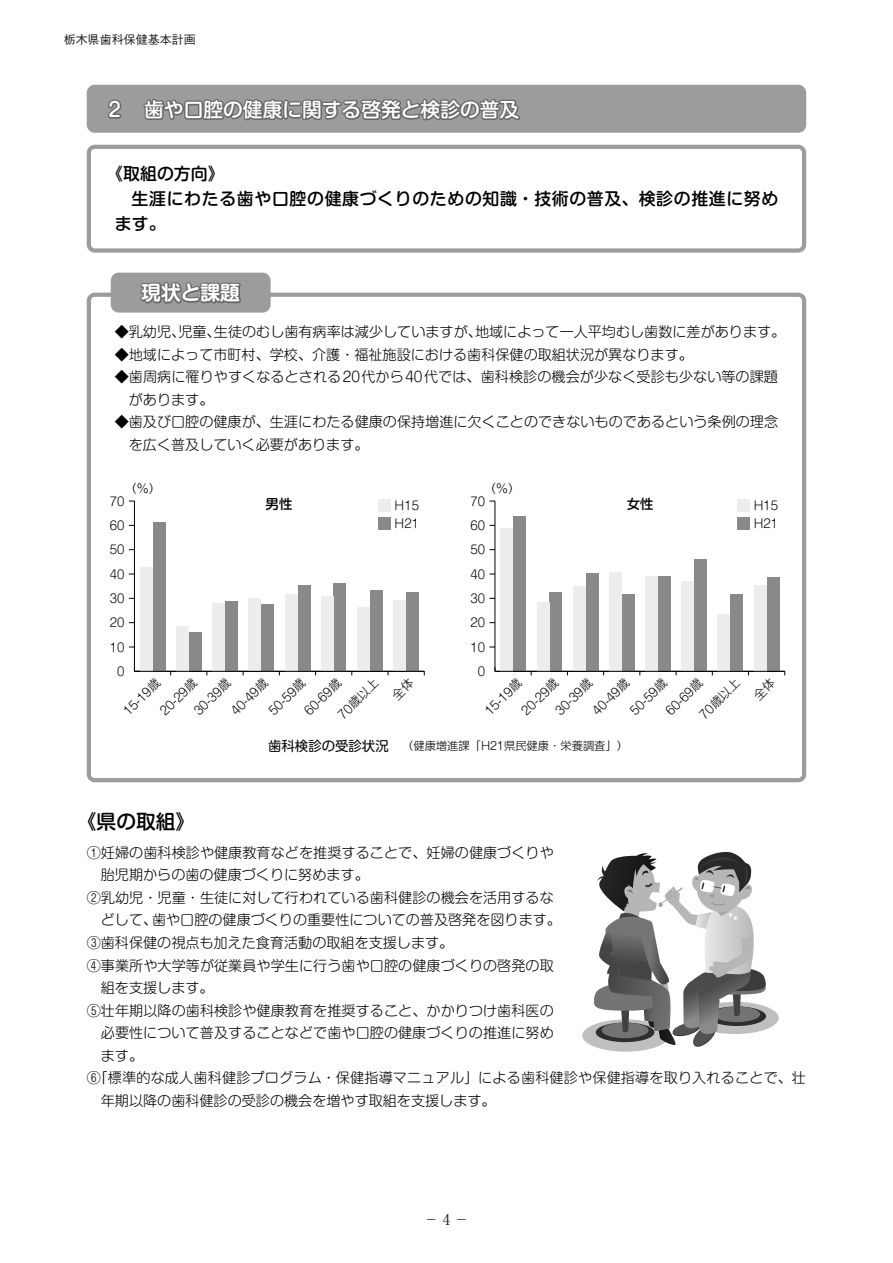
<style>
.page{position:relative;width:893px;height:1263px;background:#fff}
.page>*{position:absolute;margin:0;border:0;box-sizing:border-box;transform-origin:0 0}
.t1{font:19.8px "Shin M Go Pr 6 Medium 90 pv RKSJ H";color:#fff}
.t2{font:19.8px "Shin M Go Pr 6 Medium 90 pv RKSJ H";color:#000}
.t3{font:19.8px "Shin M Go Pr 6 De Bold 90 pv RKSJ H";color:#fff}
.t4{font:16.95px/25.3px "Shin M Go Pr 6 Medium 90 pv RKSJ H";letter-spacing:.035em;color:#000}
.t5{font:15px "Ryumin Pr 6";color:#231f20}
.t6{font:14.1px/22.5px "Shin M Go Pr 6 Light 90 pv RKSJ H";color:#000}
.t7{font:13.35px "Shin M Go Pr 6 Medium 90 pv RKSJ H";color:#000}
.t8{font:12px/26px "Shin M Go Pr 6 Light 90 pv RKSJ H";color:#000}
.t9{font:12px "Shin M Go Pro Light 90 pv RKSJ H";color:#000}
.t10{font:500 12px "Gothic BBB Pr 6";color:#231f20}
.t11{font:11.25px "Shin M Go Pr 6 Light 90 pv RKSJ H";color:#000}
.s1{font-family:"Shin M Go Pr 6 Regular 90 pv RKSJ H";font-size:13.35px}
</style>
<div class="page">
<svg style="left:87px;top:293px;width:719px;height:489px"></svg>
<div style="left:87px;top:85px;width:719px;height:48px;background:#9c9c9c;border-radius:8px"></div>
<svg style="left:87px;top:145px;width:719px;height:108px"></svg>
<div style="left:111px;top:273px;width:160px;height:40px;background:#9c9c9c;border-radius:8px"></div>
<svg style="left:139px;top:205px;width:109px;height:99px"></svg>
<svg style="left:108px;top:99px;width:14px;height:20px"></svg>
<svg style="left:143px;top:99px;width:41px;height:21px"></svg>
<div style="left:184px;top:101px;width:19px;height:19px;border:3px solid #676767;border-radius:3px"></div>
<div style="left:186px;top:103px;width:15px;height:15px;border:3px solid #676767"></div>
<svg style="left:201px;top:99px;width:319px;height:22px"></svg>
<div style="left:582px;top:1019px;width:87px;height:33px;background:#bfbfbf;border-radius:50%"></div>
<div style="left:692px;top:1002px;width:87px;height:32px;background:#bfbfbf;border-radius:50%"></div>
<svg style="left:590px;top:852px;width:179px;height:196px"></svg>
<svg style="left:388px;top:671px;width:27px;height:30px"></svg>
<svg style="left:748px;top:671px;width:28px;height:30px"></svg>
<p class="t10" style="left:64px;top:29px;width:133px">栃⽊県⻭科保健基本計画</p>
<h1 class="t1" style="left:105px;top:94px;width:416px">２　歯や口腔の健康に関する啓発と検診の普及</h1>
<p class="t4" style="left:115px;top:160px;width:665px;text-indent:-8px">《取組の方向》<br>　生涯にわたる歯や口腔の健康づくりのための知識・技術の普及、検診の推進に努めます。</p>
<h1 class="t3" style="left:141px;top:276px;width:100px">現状と課題</h1>
<p class="t6" style="left:115px;top:320px;width:672px">◆乳幼児、児童、生徒のむし歯有病率は減少していますが、地域によって一人平均むし歯数に差があります。</p>
<p class="t6" style="left:115px;top:342px;width:580px">◆地域によって市町村、学校、介護・福祉施設における歯科保健の取組状況が異なります。</p>
<p class="t6" style="left:129px;top:365px;width:651px;text-indent:-14px">◆歯周病に罹りやすくなるとされる20代から40代では、歯科検診の機会が少なく受診も少ない等の課題があります。</p>
<p class="t6" style="left:129px;top:410px;width:651px;text-indent:-14px">◆歯及び口腔の健康が、生涯にわたる健康の保持増進に欠くことのできないものであるという条例の理念を広く普及していく必要があります。</p>
<p class="t9" style="left:110px;top:491px;width:16px">70</p>
<p class="t9" style="left:110px;top:516px;width:16px">60</p>
<p class="t8" style="left:125px;top:475px;width:37px">（％）</p>
<p class="t8" style="left:484px;top:475px;width:37px">（％）</p>
<p class="t9" style="left:470px;top:491px;width:16px">70</p>
<p class="t7" style="left:627px;top:493px;width:28px">女性</p>
<p class="t7" style="left:266px;top:493px;width:28px">男性</p>
<p class="t8" style="left:754px;top:496px;width:26px;line-height:18.3px">H15<br>H21</p>
<p class="t8" style="left:395px;top:496px;width:26px;line-height:18.3px">H15<br>H21</p>
<p class="t9" style="left:470px;top:516px;width:16px">60</p>
<p class="t9" style="left:110px;top:540px;width:16px">50</p>
<p class="t9" style="left:470px;top:540px;width:16px">50</p>
<p class="t9" style="left:110px;top:564px;width:16px">40</p>
<p class="t9" style="left:470px;top:564px;width:16px">40</p>
<p class="t9" style="left:110px;top:589px;width:16px">30</p>
<p class="t9" style="left:470px;top:589px;width:16px">30</p>
<p class="t9" style="left:110px;top:613px;width:16px">20</p>
<p class="t9" style="left:470px;top:613px;width:16px">20</p>
<p class="t9" style="left:110px;top:637px;width:16px">10</p>
<p class="t9" style="left:470px;top:637px;width:16px">10</p>
<p class="t9" style="left:117px;top:662px;width:9px">0</p>
<p class="t9" style="left:478px;top:662px;width:9px">0</p>
<p class="t8" style="left:331px;top:707px;width:52px;rotate:-45deg">70歳以上</p>
<p class="t8" style="left:496px;top:685px;width:47px;text-indent:-26px;rotate:-45deg">15-19歳<br>20-29歳</p>
<p class="t8" style="left:692px;top:707px;width:52px;rotate:-45deg">70歳以上</p>
<p class="t8" style="left:134px;top:685px;width:47px;text-indent:-26px;rotate:-45deg">15-19歳<br>20-29歳</p>
<p class="t8" style="left:205px;top:685px;width:47px;text-indent:-26px;rotate:-45deg">30-39歳<br>40-49歳</p>
<p class="t8" style="left:261px;top:703px;width:47px;rotate:-45deg">50-59歳</p>
<p class="t8" style="left:297px;top:703px;width:47px;rotate:-45deg">60-69歳</p>
<p class="t8" style="left:566px;top:685px;width:47px;text-indent:-26px;rotate:-45deg">30-39歳<br>40-49歳</p>
<p class="t8" style="left:623px;top:703px;width:47px;rotate:-45deg">50-59歳</p>
<p class="t8" style="left:658px;top:703px;width:47px;rotate:-45deg">60-69歳</p>
<p class="t11" style="left:268px;top:737px;width:361px"><span class="s1">歯科検診の受診状況　</span>（健康増進課「H21県民健康・栄養調査」）</p>
<h1 class="t2" style="left:77px;top:805px;width:120px">《県の取組》</h1>
<p class="t6" style="left:87px;top:840px;width:469px">①妊婦の歯科検診や健康教育などを推奨することで、妊婦の健康づくりや</p>
<p class="t6" style="left:101px;top:863px;width:269px">胎児期からの歯の健康づくりに努めます。</p>
<p class="t6" style="left:87px;top:885px;width:469px">②乳幼児・児童・生徒に対して行われている歯科健診の機会を活用するな</p>
<p class="t6" style="left:101px;top:908px;width:462px">どして、歯や口腔の健康づくりの重要性についての普及啓発を図ります。</p>
<p class="t6" style="left:87px;top:930px;width:368px">③歯科保健の視点も加えた食育活動の取組を支援します。</p>
<p class="t6" style="left:87px;top:953px;width:469px">④事業所や大学等が従業員や学生に行う歯や口腔の健康づくりの啓発の取</p>
<p class="t6" style="left:101px;top:976px;width:114px">組を支援します。</p>
<p class="t6" style="left:87px;top:998px;width:469px">⑤壮年期以降の歯科検診や健康教育を推奨すること、かかりつけ歯科医の</p>
<p class="t6" style="left:101px;top:1021px;width:454px">必要性について普及することなどで歯や口腔の健康づくりの推進に努め</p>
<p class="t6" style="left:101px;top:1043px;width:44px">ます。</p>
<p class="t6" style="left:87px;top:1066px;width:721px">⑥「標準的な成人歯科健診プログラム・保健指導マニュアル」による歯科健診や保健指導を取り入れることで、壮</p>
<p class="t6" style="left:101px;top:1088px;width:396px">年期以降の歯科健診の受診の機会を増やす取組を支援します。</p>
<p class="t5" style="left:424px;top:1208px;width:46px">−4−</p>
</div>
